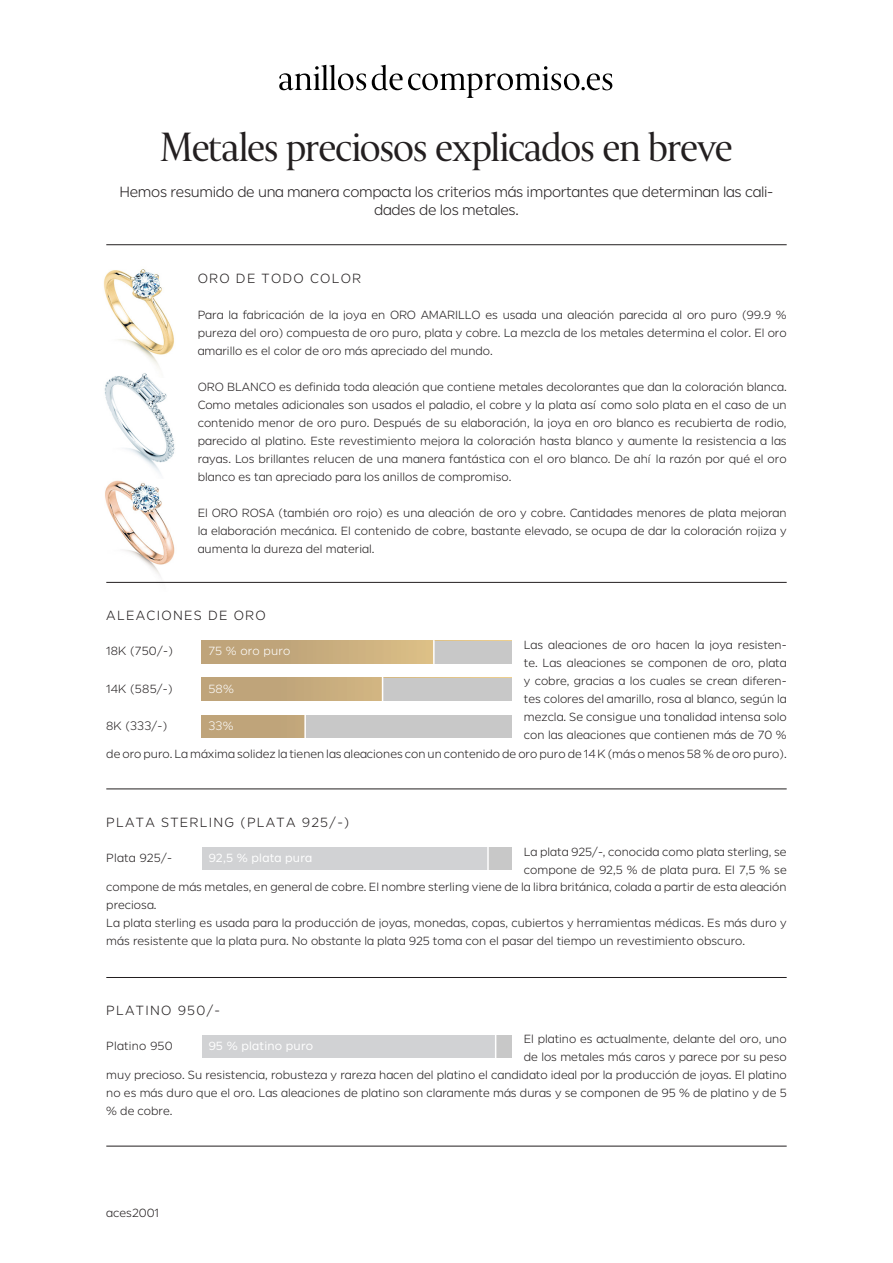
<style>
.page{position:relative;width:893px;height:1263px;background:#fff}
.page>*{position:absolute;margin:0;border:0;box-sizing:border-box;transform-origin:0 0}
.t1{font:300 40.5px "Perfetto";letter-spacing:-.06em;color:#231f20}
.t2{font:300 15px/18px "Smythe Sans";letter-spacing:-.02em;color:#231f20;text-align:center}
.t3{font:300 13.5px "Smythe Sans";letter-spacing:.1em;color:#231f20}
.t4{font:300 12px/18px "Smythe Sans";color:#231f20;text-align:justify}
.t5{font:12px "Smythe Sans";letter-spacing:.02em;color:#fff}
.t6{font:300 12px "Smythe Sans";letter-spacing:.02em;color:#231f20}
.t7{font:300 12px "Smythe Sans";letter-spacing:.02em;color:#fff}
</style>
<div class="page">
<img style="left:104px;top:269px;width:70px;height:84px">
<img style="left:105px;top:480px;width:93px;height:102px">
<img style="left:104px;top:353px;width:71px;height:121px">
<div style="left:202px;top:847px;width:309px;height:23px;background:#d1d2d4"></div>
<div style="left:488px;top:847px;width:23px;height:23px;background:#c8c8c8"></div>
<hr style="left:487px;top:847px;width:2px;height:23px;background:#fff">
<div style="left:202px;top:1035px;width:309px;height:23px;background:#d1d2d4"></div>
<div style="left:496px;top:1035px;width:15px;height:23px;background:#c8c8c8"></div>
<svg style="left:495px;top:1035px;width:1px;height:23px"></svg>
<div style="left:202px;top:678px;width:309px;height:22px;background:linear-gradient(to bottom,#c5a97c,#c5a97c)"></div>
<div style="left:382px;top:678px;width:129px;height:22px;background:#c8c8c8"></div>
<svg style="left:382px;top:678px;width:1px;height:22px"></svg>
<svg style="left:202px;top:641px;width:231px;height:22px;background:#c8ad7e"></svg>
<div style="left:434px;top:641px;width:77px;height:22px;background:#c8c8c8"></div>
<hr style="left:433px;top:640px;width:2px;height:24px;background:#fff">
<div style="left:202px;top:715px;width:309px;height:23px;background:#bfa47a"></div>
<div style="left:305px;top:715px;width:206px;height:23px;background:#c8c8c8"></div>
<hr style="left:304px;top:714px;width:2px;height:24px;background:#fff">
<hr style="left:106px;top:582px;width:681px;height:1px;background:#231f20">
<hr style="left:106px;top:244px;width:681px;height:1px;background:#231f20">
<hr style="left:106px;top:788px;width:681px;height:1px;background:#231f20">
<hr style="left:106px;top:977px;width:681px;height:1px;background:#231f20">
<hr style="left:106px;top:1146px;width:681px;height:1px;background:#231f20">
<svg style="left:372px;top:65px;width:240px;height:33px"></svg>
<svg style="left:279px;top:65px;width:87px;height:25px"></svg>
<p class="t1" style="left:160px;top:124px;width:575px">Metales preciosos explicados en breve</p>
<p class="t2" style="left:120px;top:183px;width:655px">Hemos resumido de una manera compacta los criterios más importantes que determinan las cali&shy;dades de los metales.</p>
<p class="t3" style="left:198px;top:271px;width:165px">ORO DE TODO COLOR</p>
<p class="t4" style="left:198px;top:306px;width:590px">Para la fabricación de la joya en ORO AMARILLO es usada una aleación parecida al oro puro (99.9 % pureza del oro) compuesta de oro puro, plata y cobre. La mezcla de los metales determina el color. El oro amarillo es el color de oro más apreciado del mundo.</p>
<p class="t4" style="left:198px;top:378px;width:590px">ORO BLANCO es definida toda aleación que contiene metales decolorantes que dan la coloración blanca.<br>Como metales adicionales son usados el paladio, el cobre y la plata así como solo plata en el caso de un contenido menor de oro puro. Después de su elaboración, la joya en oro blanco es recubierta de rodio, parecido al platino. Este revestimiento mejora la coloración hasta blanco y aumente la resistencia a las rayas. Los brillantes relucen de una manera fantástica con el oro blanco. De ahí la razón por qué el oro blanco es tan apreciado para los anillos de compromiso.</p>
<p class="t4" style="left:198px;top:504px;width:590px">El ORO ROSA (también oro rojo) es una aleación de oro y cobre. Cantidades menores de plata mejoran la elaboración mecánica. El contenido de cobre, bastante elevado, se ocupa de dar la coloración rojiza y aumenta la dureza del material.</p>
<p class="t3" style="left:106px;top:608px;width:161px">ALEACIONES DE ORO</p>
<p class="t4" style="left:524px;top:636px;width:264px">Las aleaciones de oro hacen la joya resisten&shy;te. Las aleaciones se componen de oro, plata y cobre, gracias a los cuales se crean diferen&shy;tes colores del amarillo, rosa al blanco, según la mezcla. Se consigue una tonalidad intensa solo con las aleaciones que contienen más de 70 %</p>
<p class="t4" style="left:106px;top:642px;width:68px">18K (750/-)</p>
<p class="t7" style="left:208px;top:645px;width:84px">75 % oro puro</p>
<p class="t4" style="left:106px;top:680px;width:68px">14K (585/-)</p>
<p class="t7" style="left:208px;top:682px;width:27px">58%</p>
<p class="t4" style="left:106px;top:717px;width:63px">8K (333/-)</p>
<p class="t7" style="left:208px;top:720px;width:27px">33%</p>
<p class="t4" style="left:106px;top:745px;width:682px">de oro puro. La máxima solidez la tienen las aleaciones con un contenido de oro puro de 14 K (más o menos 58 % de oro puro).</p>
<p class="t3" style="left:106px;top:815px;width:245px">PLATA STERLING (PLATA 925/-)</p>
<p class="t6" style="left:106px;top:851px;width:67px">Plata 925/-</p>
<p class="t5" style="left:208px;top:851px;width:105px">92,5 % plata pura</p>
<p class="t4" style="left:106px;top:878px;width:682px">compone de más metales, en general de cobre. El nombre sterling viene de la libra británica, colada a partir de esta aleación preciosa.</p>
<p class="t4" style="left:106px;top:914px;width:682px">La plata sterling es usada para la producción de joyas, monedas, copas, cubiertos y herramientas médicas. Es más duro y más resistente que la plata pura. No obstante la plata 925 toma con el pasar del tiempo un revestimiento obscuro.</p>
<p class="t4" style="left:524px;top:842px;width:264px">La plata 925/-, conocida como plata sterling, se compone de 92,5 % de plata pura. El 7,5 % se</p>
<p class="t3" style="left:106px;top:1003px;width:115px">PLATINO 950/-</p>
<p class="t4" style="left:524px;top:1030px;width:264px">El platino es actualmente, delante del oro, uno de los metales más caros y parece por su peso</p>
<p class="t6" style="left:106px;top:1039px;width:68px">Platino 950</p>
<p class="t5" style="left:208px;top:1039px;width:106px">95 % platino puro</p>
<p class="t4" style="left:106px;top:1065px;width:682px">muy precioso. Su resistencia, robusteza y rareza hacen del platino el candidato ideal por la producción de joyas. El platino no es más duro que el oro. Las aleaciones de platino son claramente más duras y se componen de 95 % de platino y de 5 % de cobre.</p>
<p class="t4" style="left:106px;top:1204px;width:54px">aces2001</p>
</div>
